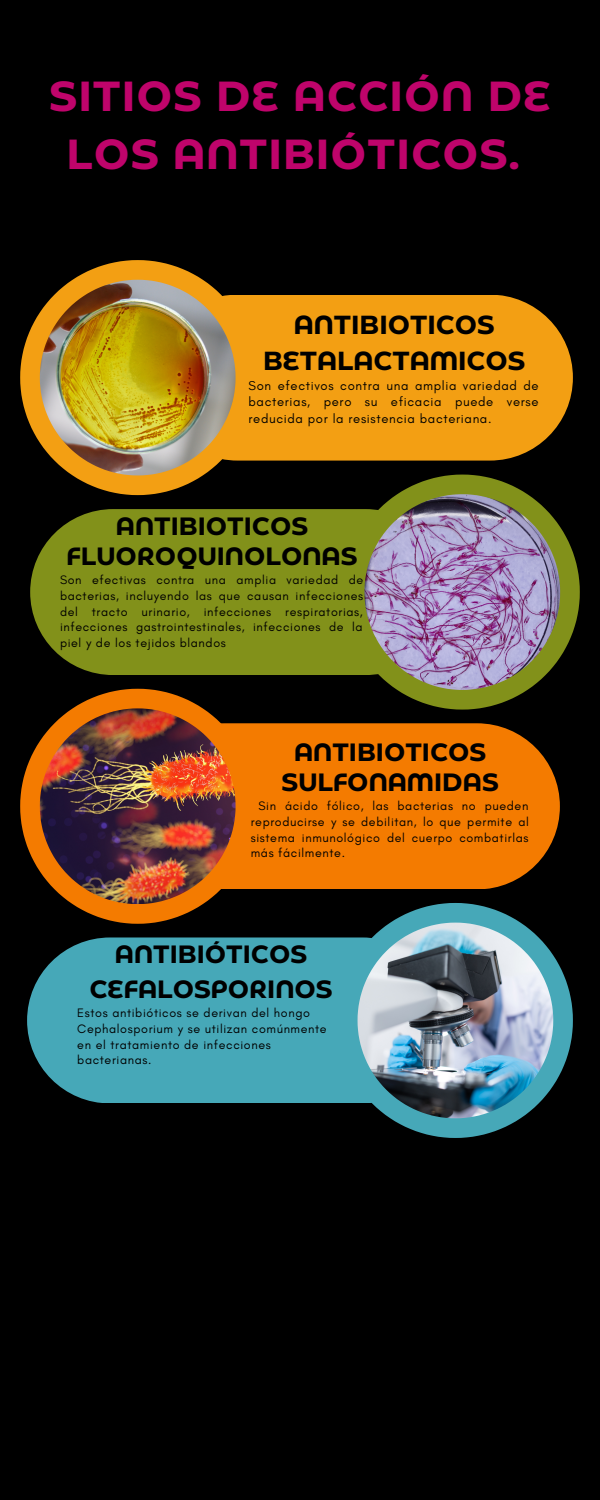
<style>
.page{position:relative;width:600px;height:1500px;background:#000}
.page>*{position:absolute;margin:0;border:0;box-sizing:border-box;transform-origin:0 0}
.t1{font:700 42px/58.5px "Eastman Roman Alt";letter-spacing:.025em;color:#bf046b;text-align:center}
.t2{font:700 26.1px/36.1px "Eastman Roman Alt";color:#000;text-align:center}
.t3{font:700 25px/30px "Eastman Roman Alt";color:#000;text-align:center}
.t4{font:13.1px/16.5px "Glacial Indifference";letter-spacing:.05em;color:#000;text-align:justify}
.t5{font:12.5px/15.8px "Glacial Indifference";letter-spacing:.05em;color:#000;text-align:justify}
</style>
<div class="page">
<div style="left:155px;top:295px;width:418px;height:166px;background:#f39f13;border-radius:83px"></div>
<svg style="left:20px;top:260px;width:235px;height:235px"></svg>
<img style="left:40px;top:280px;width:195px;height:195px">
<div style="left:30px;top:509px;width:419px;height:166px;background:#82911a;border-radius:83px"></div>
<svg style="left:345px;top:475px;width:235px;height:235px"></svg>
<img style="left:364px;top:494px;width:196px;height:196px">
<div style="left:142px;top:723px;width:418px;height:166px;background:#f47b00;border-radius:83px"></div>
<svg style="left:20px;top:689px;width:235px;height:235px"></svg>
<img style="left:40px;top:708px;width:196px;height:196px">
<div style="left:27px;top:937px;width:418px;height:166px;background:#46a8b8;border-radius:83px"></div>
<svg style="left:338px;top:903px;width:235px;height:235px;fill:#45a6b5"></svg>
<img style="left:358px;top:923px;width:195px;height:195px">
<h1 class="t1" style="left:49px;top:70px;width:503px">SITIOS DE ACCIÓN DE<br>LOS ANTIBIÓTICOS.</h1>
<h2 class="t2" style="left:263px;top:309px;width:264px">ANTIBIOTICOS<br>BETALACTAMICOS</h2>
<p class="t4" style="left:249px;top:377px;width:292px">Son efectivos contra una amplia variedad de bacterias, pero su eficacia puede verse reducida por la resistencia bacteriana.</p>
<h3 class="t3" style="left:67px;top:513px;width:292px">ANTIBIOTICOS<br>FLUOROQUINOLONAS</h3>
<p class="t5" style="left:60px;top:572px;width:305px">Son efectivas contra una amplia variedad de bacterias, incluyendo las que causan infecciones del tracto urinario, infecciones respiratorias, infecciones gastrointestinales, infecciones de la piel y de los tejidos blandos</p>
<h3 class="t3" style="left:282px;top:739px;width:219px">ANTIBIOTICOS<br>SULFONAMIDAS</h3>
<p class="t5" style="left:251px;top:798px;width:280px;text-indent:8px">Sin ácido fólico, las bacterias no pueden reproducirse y se debilitan, lo que permite al sistema inmunológico del cuerpo combatirlas más fácilmente.</p>
<h3 class="t3" style="left:89px;top:939px;width:245px;line-height:34.5px">ANTIBIÓTICOS<br>CEFALOSPORINOS</h3>
<p class="t5" style="left:77px;top:1005px;width:251px;text-align:left">Estos antibióticos se derivan del hongo<br>Cephalosporium y se utilizan comúnmente en el tratamiento de infecciones bacterianas.</p>
</div>
